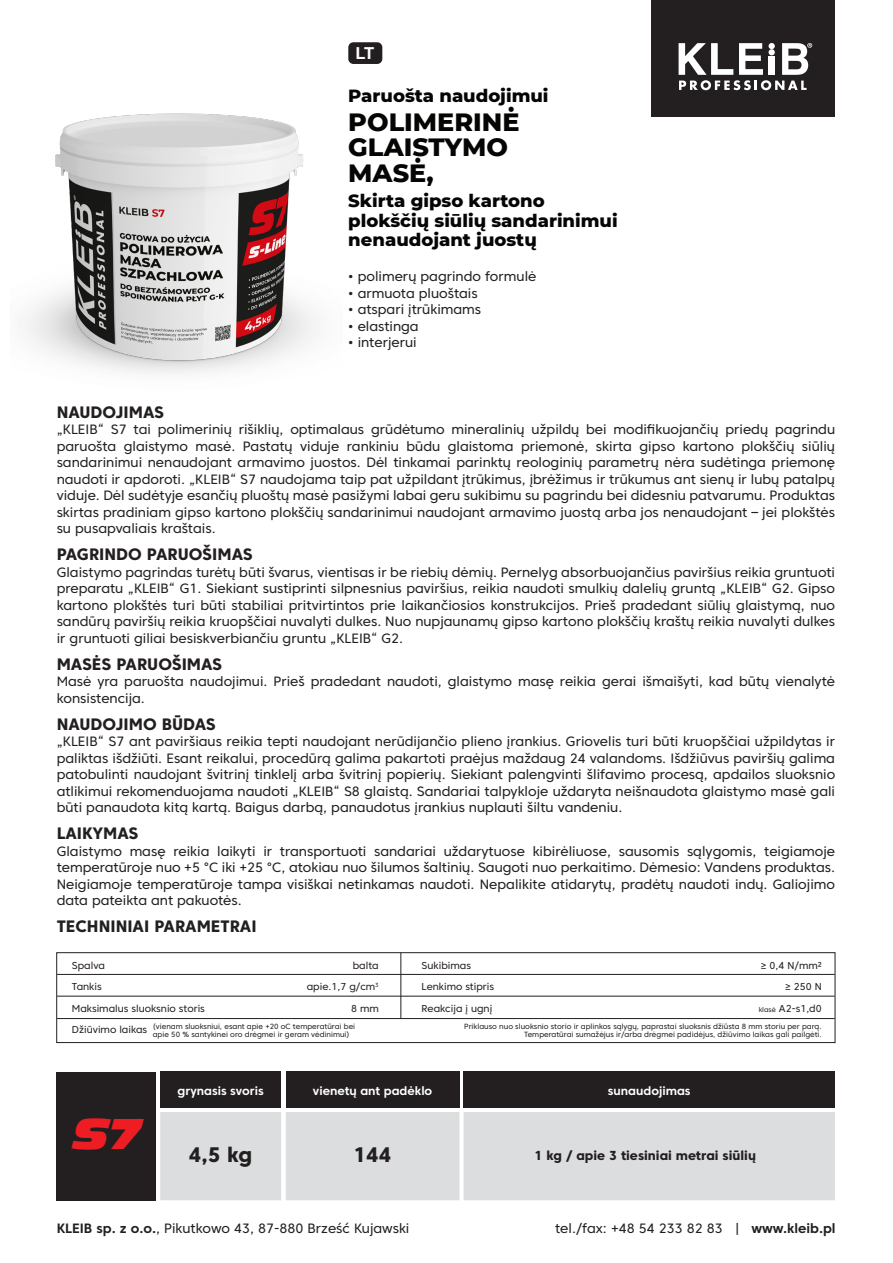
<style>
.page{position:relative;width:893px;height:1263px;background:#fff}
.page>*{position:absolute;margin:0;border:0;box-sizing:border-box;transform-origin:0 0}
.t1{font:italic 41.7px "Antique Olive LT Nord";color:#ee1d23}
.t2{font:800 25.5px/25.5px "Montserrat";color:#050504}
.t3{font:800 21px "Core Sans C 75";color:#231f20}
.t4{font:800 18px/19.5px "Montserrat";color:#050504}
.t5{font:800 16.5px "Core Sans C 75";color:#231f20}
.t6{font:700 16.5px "Helvetica";color:#fff}
.t7{font:13.5px/16.5px "Core Sans C 45";color:#231f20;text-align:justify}
.t8{font:800 13.05px "Core Sans C 75";color:#231f20}
.t9{font:700 12px "Core Sans C 65";color:#fff}
.t10{font:10.05px/21.1px "Core Sans C 45";color:#231f20}
.t11{font:7.5px/7.5px "Core Sans C 45";color:#231f20}
.s1{font-size:6.9px}
.s2{font-family:"Core Sans C 65";font-weight:700}
</style>
<div class="page">
<img style="left:24px;top:113px;width:293px;height:261px">
<hr style="left:400px;top:953px;width:1px;height:65px;background:#231f20">
<hr style="left:57px;top:974px;width:778px;height:1px;background:#231f20">
<hr style="left:57px;top:996px;width:778px;height:1px;background:#231f20">
<hr style="left:57px;top:1018px;width:778px;height:1px;background:#231f20">
<div style="left:56px;top:952px;width:779px;height:91px;border:1px solid #231f20"></div>
<div style="left:348px;top:42px;width:34px;height:22px;background:#231f20;border-radius:5px"></div>
<div style="left:651px;top:0;width:184px;height:116px;background:#231f20"></div>
<svg style="left:679px;top:43px;width:133px;height:47px"></svg>
<div style="left:57px;top:1072px;width:99px;height:128px;background:#231f20"></div>
<div style="left:160px;top:1072px;width:121px;height:36px;background:#231f20"></div>
<div style="left:286px;top:1072px;width:173px;height:36px;background:#231f20"></div>
<div style="left:464px;top:1072px;width:371px;height:36px;background:#231f20"></div>
<div style="left:160px;top:1112px;width:675px;height:88px;background:#dcdddf"></div>
<p class="t6" style="left:355px;top:43px;width:20px">LT</p>
<h3 class="t4" style="left:348px;top:85px;width:202px">Paruošta naudojimui</h3>
<h2 class="t2" style="left:348px;top:107px;width:173px">POLIMERINĖ<br>GLAISTYMO<br>MASĖ,</h2>
<h3 class="t4" style="left:348px;top:190px;width:271px">Skirta gipso kartono plokščių siūlių sandarinimui nenaudojant juostų</h3>
<p class="t7" style="left:348px;top:268px;width:190px">• polimerų pagrindo formulė</p>
<p class="t7" style="left:348px;top:285px;width:131px">• armuota pluoštais</p>
<p class="t7" style="left:348px;top:301px;width:134px">• atspari įtrūkimams</p>
<p class="t7" style="left:348px;top:318px;width:72px">• elastinga</p>
<p class="t7" style="left:348px;top:334px;width:70px">• interjerui</p>
<p class="t5" style="left:57px;top:402px;width:109px">NAUDOJIMAS</p>
<p class="t7" style="left:57px;top:421px;width:780px">„KLEIB“ S7 tai polimerinių rišiklių, optimalaus grūdėtumo mineralinių užpildų bei modifikuojančių priedų pagrindu paruošta glaistymo masė. Pastatų viduje rankiniu būdu glaistoma priemonė, skirta gipso kartono plokščių siūlių sandarinimui nenaudojant armavimo juostos. Dėl tinkamai parinktų reologinių parametrų nėra sudėtinga priemonę naudoti ir apdoroti. „KLEIB“ S7 naudojama taip pat užpildant įtrūkimus, įbrėžimus ir trūkumus ant sienų ir lubų patalpų viduje. Dėl sudėtyje esančių pluoštų masė pasižymi labai geru sukibimu su pagrindu bei didesniu patvarumu. Produktas skirtas pradiniam gipso kartono plokščių sandarinimui naudojant armavimo juostą arba jos nenaudojant – jei plokštės su pusapvaliais kraštais.</p>
<p class="t5" style="left:57px;top:544px;width:197px">PAGRINDO PARUOŠIMAS</p>
<p class="t7" style="left:57px;top:564px;width:780px">Glaistymo pagrindas turėtų būti švarus, vientisas ir be riebių dėmių. Pernelyg absorbuojančius paviršius reikia gruntuoti preparatu „KLEIB“ G1. Siekiant sustiprinti silpnesnius paviršius, reikia naudoti smulkių dalelių gruntą „KLEIB“ G2. Gipso kartono plokštės turi būti stabiliai pritvirtintos prie laikančiosios konstrukcijos. Prieš pradedant siūlių glaistymą, nuo sandūrų paviršių reikia kruopščiai nuvalyti dulkes. Nuo nupjaunamų gipso kartono plokščių kraštų reikia nuvalyti dulkes ir gruntuoti giliai besiskverbiančiu gruntu „KLEIB“ G2.</p>
<p class="t5" style="left:57px;top:654px;width:167px">MASĖS PARUOŠIMAS</p>
<p class="t7" style="left:57px;top:673px;width:780px">Masė yra paruošta naudojimui. Prieš pradedant naudoti, glaistymo masę reikia gerai išmaišyti, kad būtų vienalytė konsistencija.</p>
<p class="t5" style="left:57px;top:714px;width:161px">NAUDOJIMO BŪDAS</p>
<p class="t7" style="left:57px;top:733px;width:780px">„KLEIB“ S7 ant paviršiaus reikia tepti naudojant nerūdijančio plieno įrankius. Griovelis turi būti kruopščiai užpildytas ir paliktas išdžiūti. Esant reikalui, procedūrą galima pakartoti praėjus maždaug 24 valandoms. Išdžiūvus paviršių galima patobulinti naudojant švitrinį tinklelį arba švitrinį popierių. Siekiant palengvinti šlifavimo procesą, apdailos sluoksnio atlikimui rekomenduojama naudoti „KLEIB“ S8 glaistą. Sandariai talpykloje uždaryta neišnaudota glaistymo masė gali būti panaudota kitą kartą. Baigus darbą, panaudotus įrankius nuplauti šiltu vandeniu.</p>
<p class="t5" style="left:57px;top:823px;width:83px">LAIKYMAS</p>
<p class="t7" style="left:57px;top:843px;width:780px">Glaistymo masę reikia laikyti ir transportuoti sandariai uždarytuose kibirėliuose, sausomis sąlygomis, teigiamoje temperatūroje nuo +5 °C iki +25 °C, atokiau nuo šilumos šaltinių. Saugoti nuo perkaitimo. Dėmesio: Vandens produktas.<br>Neigiamoje temperatūroje tampa visiškai netinkamas naudoti. Nepalikite atidarytų, pradėtų naudoti indų. Galiojimo data pateikta ant pakuotės.</p>
<p class="t5" style="left:57px;top:916px;width:201px">TECHNINIAI PARAMETRAI</p>
<p class="t10" style="left:422px;top:955px;width:74px">Sukibimas<br>Lenkimo stipris<br>Reakcija į ugnį</p>
<p class="t10" style="left:759px;top:955px;width:65px;text-align:right">≥ 0,4 N/mm² ≥ 250 N<br><span class="s1">klasė</span> A2-s1,d0</p>
<p class="t10" style="left:72px;top:955px;width:135px">Spalva<br>Tankis<br>Maksimalus sluoksnio storis<br>Džiūvimo laikas</p>
<p class="t10" style="left:307px;top:955px;width:74px;text-align:right">balta<br>apie.1,7 g/cm<sup>3<br></sup>8 mm</p>
<p class="t11" style="left:153px;top:1023px;width:204px">(vienam sluoksniui, esant apie +20 oC temperatūrai bei apie 50 % santykinei oro drėgmei ir geram vėdinimui)</p>
<p class="t11" style="left:464px;top:1023px;width:359px;text-align:right">Priklauso nuo sluoksnio storio ir aplinkos sąlygų, paprastai sluoksnis džiūsta 8 mm storiu per parą.<br>Temperatūrai sumažėjus ir/arba drėgmei padidėjus, džiūvimo laikas gali pailgėti.</p>
<h1 class="t1" style="left:73px;top:1107px;width:69px">S7</h1>
<p class="t9" style="left:178px;top:1083px;width:88px">grynasis svoris</p>
<p class="t9" style="left:313px;top:1083px;width:121px">vienetų ant padėklo</p>
<p class="t9" style="left:608px;top:1083px;width:84px">sunaudojimas</p>
<h3 class="t3" style="left:189px;top:1142px;width:65px">4,5 kg</h3>
<h3 class="t3" style="left:354px;top:1142px;width:40px">144</h3>
<p class="t8" style="left:535px;top:1147px;width:223px">1 kg / apie 3 tiesiniai metrai siūlių</p>
<p class="t7" style="left:57px;top:1220px;width:354px"><span class="s2">KLEIB sp. z o.o.</span>, Pikutkowo 43, 87-880 Brześć Kujawski</p>
<p class="t7" style="left:555px;top:1220px;width:282px">tel./fax: +48 54 233 82 83 | <span class="s2">www.kleib.pl</span></p>
</div>
